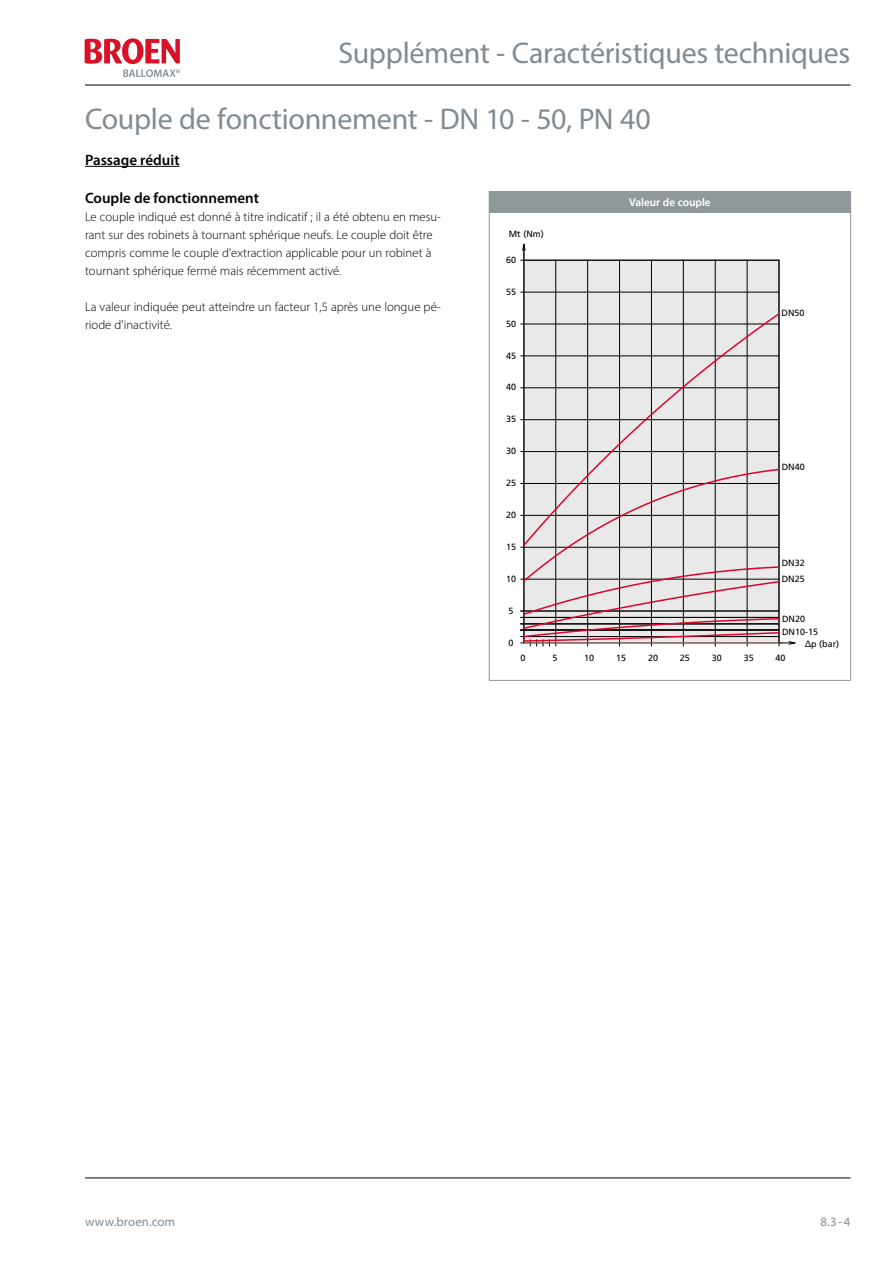
<style>
.page{position:relative;width:893px;height:1263px;background:#fff}
.page>*{position:absolute;margin:0;border:0;box-sizing:border-box;transform-origin:0 0}
.t1{font:30px/65.8px "Myriad Pro";letter-spacing:-.01em;color:#808b94}
.t2{font:600 15px "Myriad Pro";color:#000}
.t3{font:300 12.75px/18px "Myriad Pro";color:#000}
.t4{font:12.75px "Myriad Pro";letter-spacing:.01em;color:#808b94}
.t5{font:600 11.25px "Myriad Pro";color:#fff}
.t6{font:9px "Frutiger";color:#000}
.s1{font-family:"Lucida Sans"}
</style>
<div class="page">
<hr style="left:85px;top:1178px;width:765px;height:1px;background:#000">
<hr style="left:85px;top:85px;width:765px;height:1px;background:#000">
<svg style="left:85px;top:38px;width:95px;height:39px"></svg>
<div style="left:524px;top:260px;width:255px;height:383px;background:#e9e9e9"></div>
<hr style="left:524px;top:244px;width:1px;height:399px;background:#000">
<hr style="left:521px;top:579px;width:258px;height:1px;background:#000">
<hr style="left:521px;top:547px;width:258px;height:1px;background:#000">
<hr style="left:521px;top:515px;width:258px;height:1px;background:#000">
<hr style="left:521px;top:483px;width:258px;height:1px;background:#000">
<hr style="left:521px;top:451px;width:258px;height:1px;background:#000">
<hr style="left:521px;top:419px;width:258px;height:1px;background:#000">
<hr style="left:521px;top:387px;width:258px;height:1px;background:#000">
<hr style="left:521px;top:356px;width:258px;height:1px;background:#000">
<hr style="left:521px;top:324px;width:258px;height:1px;background:#000">
<hr style="left:521px;top:292px;width:258px;height:1px;background:#000">
<hr style="left:521px;top:260px;width:258px;height:1px;background:#000">
<hr style="left:555px;top:260px;width:1px;height:386px;background:#000">
<hr style="left:587px;top:260px;width:1px;height:386px;background:#000">
<hr style="left:619px;top:260px;width:1px;height:386px;background:#000">
<hr style="left:651px;top:260px;width:1px;height:386px;background:#000">
<hr style="left:683px;top:260px;width:1px;height:386px;background:#000">
<hr style="left:715px;top:260px;width:1px;height:386px;background:#000">
<hr style="left:747px;top:260px;width:1px;height:386px;background:#000">
<hr style="left:779px;top:260px;width:1px;height:386px;background:#000">
<hr style="left:521px;top:636px;width:258px;height:1px;background:#000">
<svg style="left:543px;top:642px;width:7px;height:4px"></svg>
<hr style="left:521px;top:630px;width:258px;height:1px;background:#000">
<hr style="left:521px;top:617px;width:258px;height:1px;background:#000">
<hr style="left:521px;top:623px;width:258px;height:1px;background:#000">
<hr style="left:521px;top:611px;width:258px;height:1px;background:#000">
<hr style="left:524px;top:643px;width:259px;height:1px;background:#b58470">
<svg style="left:522px;top:312px;width:258px;height:330px"></svg>
<svg style="left:779px;top:641px;width:17px;height:4px"></svg>
<svg style="left:522px;top:244px;width:4px;height:16px"></svg>
<hr style="left:85px;top:166px;width:95px;height:1px;background:#000">
<div style="left:489px;top:191px;width:362px;height:22px;background:#91989c"></div>
<hr style="left:489px;top:213px;width:1px;height:467px;background:#91989c">
<hr style="left:850px;top:213px;width:1px;height:467px;background:#91989c">
<hr style="left:489px;top:680px;width:362px;height:1px;background:#91989c">
<h1 class="t1" style="left:85px;top:19px;width:767px;text-indent:253px">Supplément - Caractéristiques techniques<br>Couple de fonctionnement - DN 10 - 50, PN 40</h1>
<p class="t2" style="left:85px;top:150px;width:96px">Passage réduit</p>
<p class="t2" style="left:85px;top:188px;width:175px">Couple de fonctionnement</p>
<p class="t3" style="left:85px;top:207px;width:357px">Le couple indiqué est donné à titre indicatif ; il a été obtenu en mesu&shy;rant sur des robinets à tournant sphérique neufs. Le couple doit être compris comme le couple d'extraction applicable pour un robinet à tournant sphérique fermé mais récemment activé.</p>
<p class="t3" style="left:85px;top:297px;width:357px">La valeur indiquée peut atteindre un facteur 1,5 après une longue pé&shy;riode d'inactivité.</p>
<p class="t5" style="left:629px;top:195px;width:83px">Valeur de couple</p>
<p class="t6" style="left:509px;top:229px;width:37px">Mt (Nm)</p>
<p class="t6" style="left:506px;top:254px;width:12px">60</p>
<p class="t6" style="left:506px;top:286px;width:12px">55</p>
<p class="t6" style="left:782px;top:308px;width:25px">DN50</p>
<p class="t6" style="left:506px;top:318px;width:12px">50</p>
<p class="t6" style="left:506px;top:350px;width:12px">45</p>
<p class="t6" style="left:506px;top:382px;width:12px">40</p>
<p class="t6" style="left:506px;top:414px;width:12px">35</p>
<p class="t6" style="left:506px;top:446px;width:12px">30</p>
<p class="t6" style="left:506px;top:478px;width:12px">25</p>
<p class="t6" style="left:506px;top:510px;width:12px">20</p>
<p class="t6" style="left:506px;top:541px;width:12px">15</p>
<p class="t6" style="left:506px;top:573px;width:12px">10</p>
<p class="t6" style="left:508px;top:605px;width:7px">5</p>
<p class="t6" style="left:782px;top:462px;width:25px">DN40</p>
<p class="t6" style="left:782px;top:557px;width:25px">DN32</p>
<p class="t6" style="left:782px;top:573px;width:25px">DN25</p>
<p class="t6" style="left:782px;top:613px;width:25px">DN20</p>
<p class="t6" style="left:782px;top:627px;width:38px">DN10-15</p>
<p class="t6" style="left:508px;top:637px;width:7px">0</p>
<p class="t6" style="left:805px;top:638px;width:35px"><span class="s1">∆</span>p (bar)</p>
<p class="t4" style="left:85px;top:1213px;width:92px">www.broen.com</p>
<p class="t6" style="left:520px;top:652px;width:7px">0</p>
<p class="t6" style="left:552px;top:652px;width:7px">5</p>
<p class="t6" style="left:584px;top:652px;width:12px">10</p>
<p class="t6" style="left:616px;top:652px;width:12px">15</p>
<p class="t6" style="left:648px;top:652px;width:12px">20</p>
<p class="t6" style="left:680px;top:652px;width:12px">25</p>
<p class="t6" style="left:712px;top:652px;width:12px">30</p>
<p class="t6" style="left:744px;top:652px;width:12px">35</p>
<p class="t6" style="left:776px;top:652px;width:12px">40</p>
<p class="t4" style="left:820px;top:1213px;width:31px">8.3-4</p>
</div>
